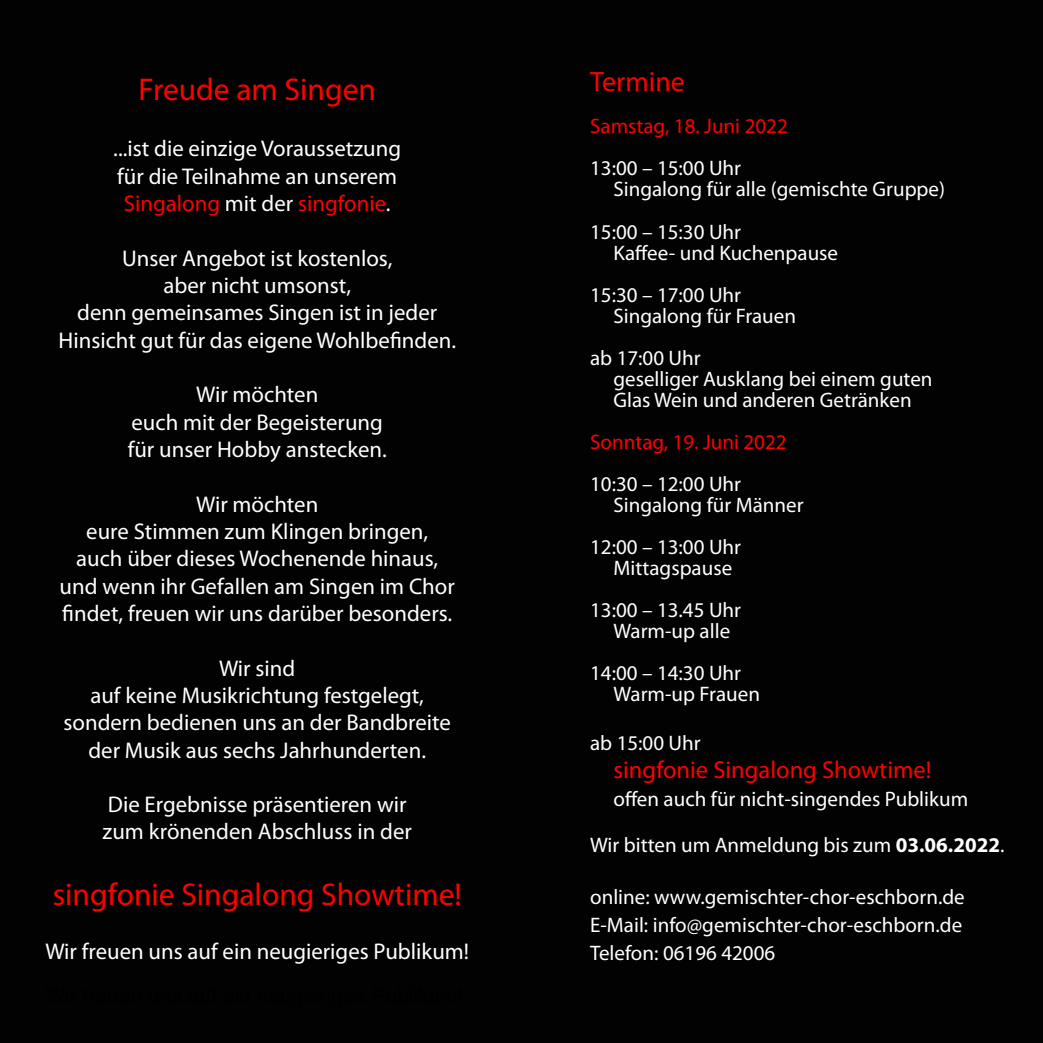
<style>
.page{position:relative;width:1043px;height:1043px;background:#fff}
.page>*{position:absolute;margin:0;border:0;box-sizing:border-box;transform-origin:0 0}
.t1{font:31.5px "Myriad Pro";color:#f00}
.t2{font:28px "Myriad Pro";color:#f00}
.t3{font:24.5px "Myriad Pro";color:#f00}
.t4{font:22.75px/27.3px "Myriad Pro";color:#fff;text-align:center}
.t5{font:21px/21px "Myriad Pro";color:#fff}
.t6{font:21px "Myriad Pro";color:#f00}
.s1{color:#f00}
.s2{font-weight:700}
</style>
<div class="page">
<div style="left:0;top:0;width:1042px;height:1042px;background:#030203"></div>
<h1 class="t1" style="left:138px;top:76px;width:239px">Freude am Singen</h1>
<p class="t4" style="left:113px;top:137px;width:289px;text-align:left">...ist die einzige Voraussetzung für die Teilnahme an unserem<br><span class="s1">Singalong</span> mit der <span class="s1">singfonie</span>.</p>
<p class="t4" style="left:58px;top:246px;width:399px">Unser Angebot ist kostenlos,<br>aber nicht umsonst,<br>denn gemeinsames Singen ist in jeder<br>Hinsicht gut für das eigene Wohlbefinden.</p>
<p class="t4" style="left:128px;top:383px;width:260px">Wir möchten<br>euch mit der Begeisterung für unser Hobby anstecken.</p>
<p class="t4" style="left:60px;top:492px;width:396px">Wir möchten<br>eure Stimmen zum Klingen bringen,<br>auch über dieses Wochenende hinaus, und wenn ihr Gefallen am Singen im Chor findet, freuen wir uns darüber besonders.</p>
<p class="t4" style="left:63px;top:656px;width:389px">Wir sind<br>auf keine Musikrichtung festgelegt, sondern bedienen uns an der Bandbreite der Musik aus sechs Jahrhunderten.</p>
<p class="t4" style="left:103px;top:792px;width:311px;text-align:left">Die Ergebnisse präsentieren wir zum krönenden Abschluss in der</p>
<h1 class="t1" style="left:53px;top:880px;width:410px">singfonie Singalong Showtime!</h1>
<p class="t4" style="left:45px;top:939px;width:425px">Wir freuen uns auf ein neugieriges Publikum!</p>
<p class="t2" style="left:590px;top:70px;width:96px">Termine</p>
<p class="t6" style="left:590px;top:118px;width:199px">Samstag, 18. Juni 2022</p>
<p class="t5" style="left:613px;top:160px;width:333px;text-indent:-23px">13:00 – 15:00 Uhr<br>Singalong für alle (gemischte Gruppe)</p>
<p class="t5" style="left:613px;top:223px;width:226px;text-indent:-23px">15:00 – 15:30 Uhr<br>Kaffee- und Kuchenpause</p>
<p class="t5" style="left:613px;top:286px;width:184px;text-indent:-23px">15:30 – 17:00 Uhr<br>Singalong für Frauen</p>
<p class="t5" style="left:613px;top:349px;width:320px;text-indent:-23px">ab 17:00 Uhr<br>geselliger Ausklang bei einem guten<br>Glas Wein und anderen Getränken</p>
<p class="t6" style="left:590px;top:433px;width:198px">Sonntag, 19. Juni 2022</p>
<p class="t5" style="left:613px;top:475px;width:191px;text-indent:-23px">10:30 – 12:00 Uhr<br>Singalong für Männer</p>
<p class="t5" style="left:613px;top:538px;width:129px;text-indent:-23px">12:00 – 13:00 Uhr<br>Mittagspause</p>
<p class="t5" style="left:590px;top:601px;width:152px;text-align:center">13:00 – 13.45 Uhr<br>Warm-up alle</p>
<p class="t5" style="left:613px;top:664px;width:148px;text-indent:-23px">14:00 – 14:30 Uhr<br>Warm-up Frauen</p>
<p class="t5" style="left:590px;top:734px;width:112px">ab 15:00 Uhr</p>
<p class="t3" style="left:613px;top:759px;width:319px">singfonie Singalong Showtime!</p>
<p class="t5" style="left:590px;top:777px;width:415px;line-height:45.5px;text-indent:23px">offen auch für nicht-singendes Publikum<br>Wir bitten um Anmeldung bis zum <span class="s2">03.06.2022</span>.</p>
<p class="t5" style="left:590px;top:884px;width:376px;line-height:28px;text-align:justify">online: www.gemischter-chor-eschborn.de E-Mail: info@gemischter-chor-eschborn.de Telefon: 06196 42006</p>
</div>
